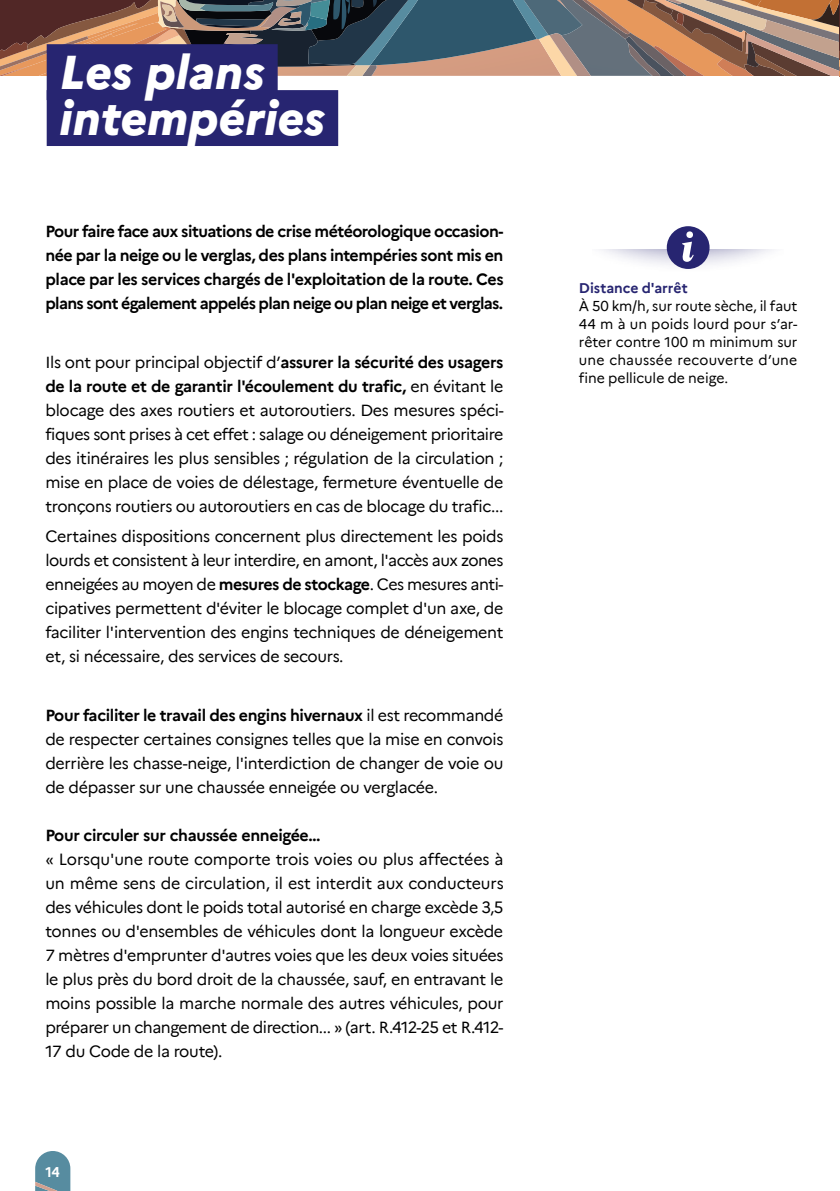
<style>
.page{position:relative;width:840px;height:1191px;background:#fff}
.page>*{position:absolute;margin:0;border:0;box-sizing:border-box;transform-origin:0 0}
.t1{font:italic 800 47.4px/46px "Marianne";color:#fff}
.t2{font:16px/24px "Marianne";letter-spacing:-.02em;color:#000;text-align:justify}
.t3{font:700 16px/24px "Marianne";letter-spacing:-.04em;color:#000;text-align:justify}
.t4{font:700 16px "Marianne";letter-spacing:-.02em;color:#000}
.t5{font:14px/18px "Marianne";letter-spacing:.005em;color:#000;text-align:justify}
.t6{font:700 14px "Marianne";color:#272571}
.t7{font:700 14px "Marianne";color:#fff}
.s1{font-weight:700}
</style>
<div class="page">
<svg style="left:35px;top:1151px;width:35px;height:40px"></svg>
<svg style="left:0;top:0;width:840px;height:76px;background:#7c6b62"></svg>
<div style="left:47px;top:44px;width:230px;height:56px;background:#272571"></div>
<div style="left:47px;top:90px;width:291px;height:56px;background:#272571"></div>
<div style="left:592px;top:249px;width:191px;height:24px;background:#272571;opacity:.75"></div>
<div style="left:666px;top:226px;width:43px;height:43px;background:#272571;border-radius:50%"></div>
<svg style="left:682px;top:231px;width:11px;height:31px"></svg>
<h1 class="t1" style="left:59px;top:45px;width:267px">Les plans intempéries</h1>
<p class="t3" style="left:45px;top:218px;width:459px">Pour faire face aux situations de crise météorologique occasion&shy;née par la neige ou le verglas, des plans intempéries sont mis en place par les services chargés de l'exploitation de la route. Ces plans sont également appelés plan neige ou plan neige et verglas.</p>
<p class="t2" style="left:45px;top:349px;width:459px">Ils ont pour principal objectif d’<span class="s1">assurer la sécurité des usagers de la route et de garantir l'écoulement du trafic,</span> en évitant le blocage des axes routiers et autoroutiers. Des mesures spéci&shy;fiques sont prises à cet effet : salage ou déneigement prioritaire des itinéraires les plus sensibles ; régulation de la circulation ; mise en place de voies de délestage, fermeture éventuelle de tronçons routiers ou autoroutiers en cas de blocage du trafic...</p>
<p class="t2" style="left:45px;top:523px;width:459px">Certaines dispositions concernent plus directement les poids lourds et consistent à leur interdire, en amont, l'accès aux zones enneigées au moyen de <span class="s1">mesures de stockage</span>. Ces mesures anti&shy;cipatives permettent d'éviter le blocage complet d'un axe, de faciliter l'intervention des engins techniques de déneigement et, si nécessaire, des services de secours.</p>
<p class="t2" style="left:45px;top:702px;width:459px"><span class="s1">Pour faciliter le travail des engins hivernaux</span> il est recommandé de respecter certaines consignes telles que la mise en convois derrière les chasse-neige, l'interdiction de changer de voie ou de dépasser sur une chaussée enneigée ou verglacée.</p>
<p class="t4" style="left:45px;top:823px;width:276px">Pour circuler sur chaussée enneigée…</p>
<p class="t2" style="left:45px;top:846px;width:459px">« Lorsqu'une route comporte trois voies ou plus affectées à un même sens de circulation, il est interdit aux conducteurs des véhicules dont le poids total autorisé en charge excède 3,5 tonnes ou d'ensembles de véhicules dont la longueur excède 7 mètres d'emprunter d'autres voies que les deux voies situées le plus près du bord droit de la chaussée, sauf, en entravant le moins possible la marche normale des autres véhicules, pour préparer un changement de direction... » (art. R.412-25 et R.412- 17 du Code de la route).</p>
<p class="t7" style="left:45px;top:1161px;width:16px">14</p>
<p class="t6" style="left:578px;top:277px;width:110px">Distance d'arrêt</p>
<p class="t5" style="left:578px;top:296px;width:220px">À 50 km/h, sur route sèche, il faut 44 m à un poids lourd pour s’ar&shy;rêter contre 100 m minimum sur une chaussée recouverte d’une fine pellicule de neige.</p>
</div>
